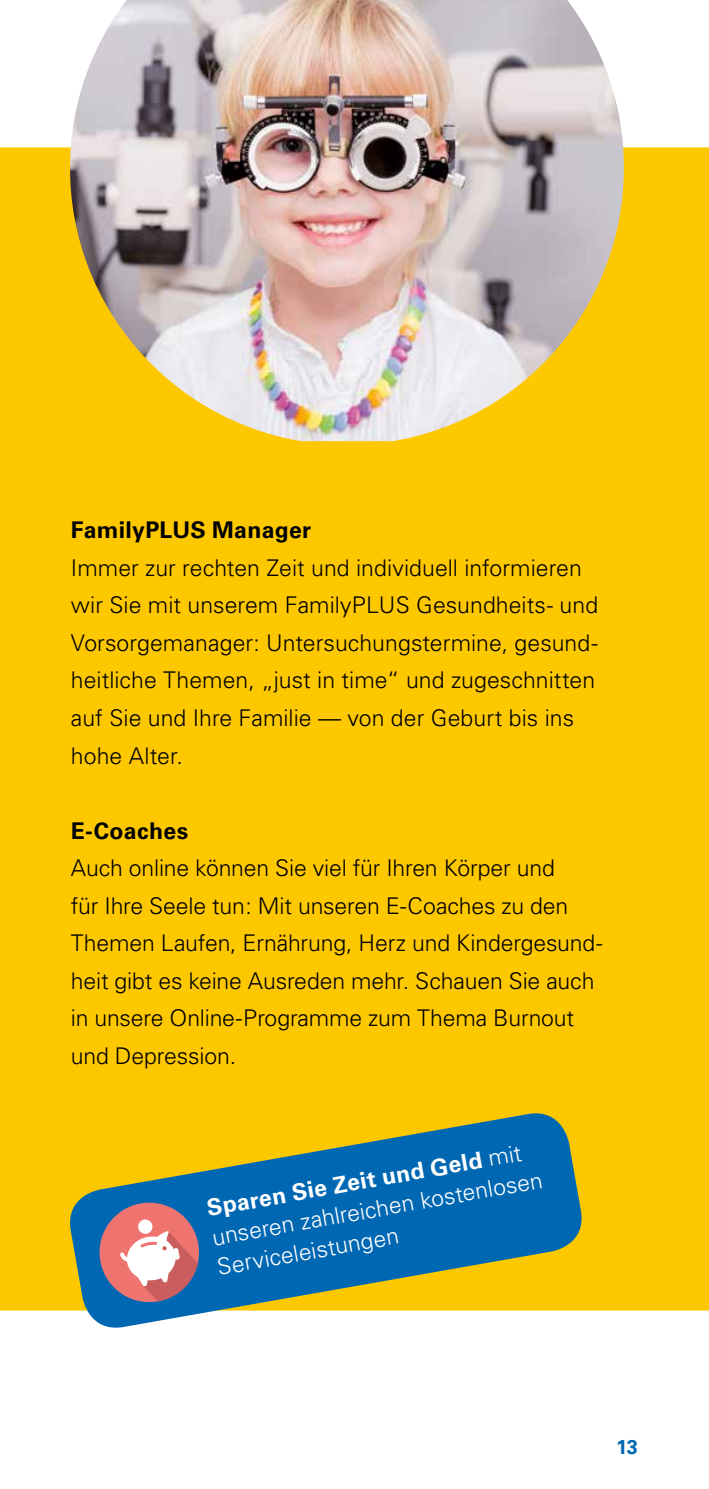
<style>
.page{position:relative;width:709px;height:1489px;background:#fff}
.page>*{position:absolute;margin:0;border:0;box-sizing:border-box;transform-origin:0 0}
.t1{font:300 23px/37.5px "Univers";color:#000}
.t2{font:300 23px/30px "Univers";color:#fff}
.t3{font:700 23px "Univers";letter-spacing:.015em;color:#000}
.t4{font:700 20px "Univers";color:#0068b3}
.s1{font-weight:700}
</style>
<div class="page">
<div style="left:0;top:147px;width:709px;height:1163px;background:#fec800"></div>
<img style="left:70px;top:0;width:554px;height:441px">
<svg style="left:65px;top:1107px;width:522px;height:221px;background:#709677"></svg>
<svg style="left:95px;top:1198px;width:108px;height:108px"></svg>
<p class="t3" style="left:71px;top:517px;width:242px">FamilyPLUS Manager</p>
<p class="t1" style="left:71px;top:549px;width:529px">Immer zur rechten Zeit und individuell informieren wir Sie mit unserem FamilyPLUS Gesundheits- und Vorsorgemanager: Untersuchungstermine, gesund&shy;heitliche Themen, „just in time“ und zugeschnitten auf Sie und Ihre Familie — von der Geburt bis ins hohe Alter.</p>
<p class="t3" style="left:71px;top:817px;width:119px">E-Coaches</p>
<p class="t1" style="left:71px;top:849px;width:533px">Auch online können Sie viel für Ihren Körper und<br>für Ihre Seele tun: Mit unseren E-Coaches zu den Themen Laufen, Ernährung, Herz und Kindergesund&shy;heit gibt es keine Ausreden mehr. Schauen Sie auch in unsere Online-Programme zum Thema Burnout und Depression.</p>
<p class="t2" style="left:204px;top:1193px;width:336px;rotate:-10deg"><span class="s1">Sparen Sie Zeit und Geld</span> mit unseren zahlreichen kostenlosen<br>Serviceleistungen</p>
<p class="t4" style="left:616px;top:1435px;width:23px">13</p>
</div>
